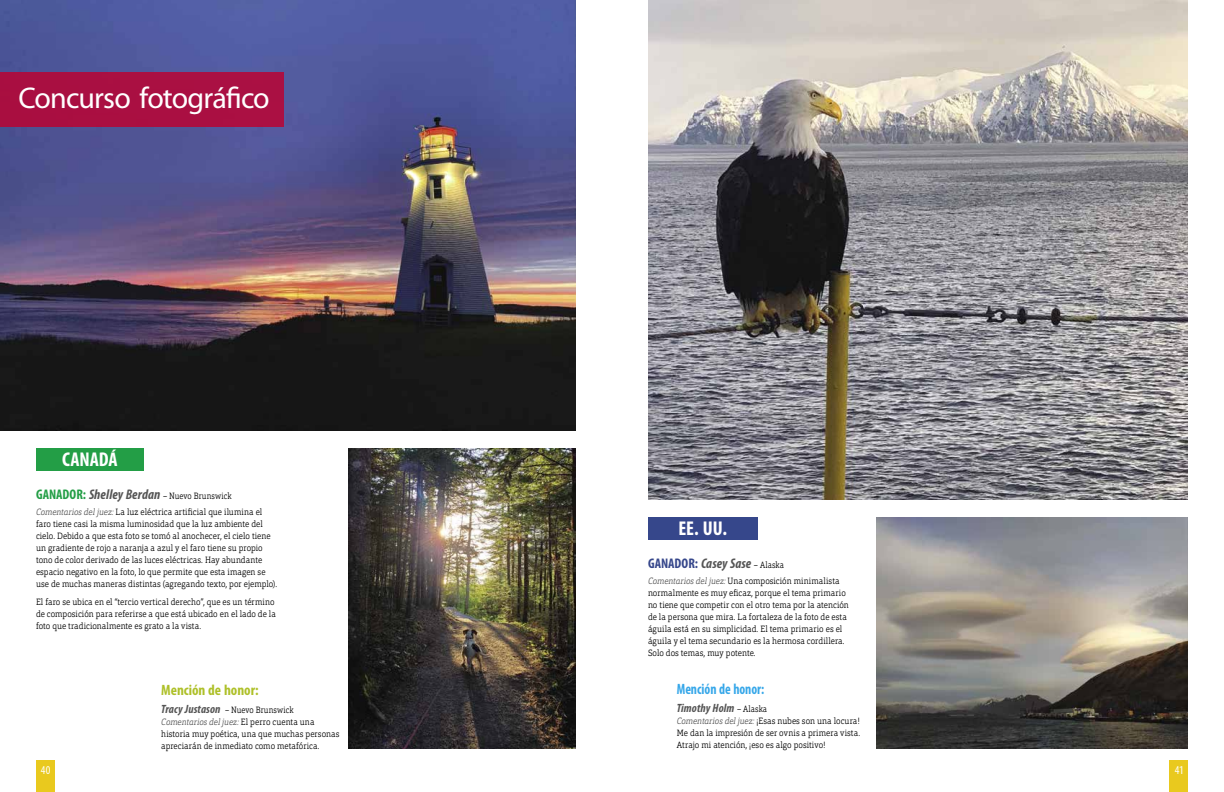
<style>
.page{position:relative;width:1224px;height:792px;background:#fff}
.page>*{position:absolute;margin:0;border:0;box-sizing:border-box;transform-origin:0 0}
.t1{font:30px "Myriad Pro";letter-spacing:-.03em;color:#fff}
.t2{font:700 condensed 20px "Myriad Pro";letter-spacing:-.005em;color:#fff}
.t3{font:700 condensed 15px "Myriad Pro";color:#aec029}
.t4{font:700 condensed 15px "Myriad Pro";color:#36a7e9;scale:.9 1}
.t5{font:italic 700 condensed 14px "Myriad Pro";color:#555}
.t6{font:italic 700 condensed 12px "Myriad Pro";letter-spacing:.01em;color:#555}
.t7{font:condensed 12px "Myriad Pro";color:#fff}
.t8{font:300 9px/12px "Orgon Slab";letter-spacing:.005em;color:#000;scale:.9 1}
.t9{font:300 9px/12px "Orgon Slab";letter-spacing:.005em;color:#000;scale:.85 1}
.s1{font-family:"Myriad Pro";font-weight:700;font-stretch:condensed;font-size:14px;color:#239e46}
.s2{font-family:"Myriad Pro";font-weight:700;font-style:italic;font-stretch:condensed;font-size:14px;color:#555}
.s3{font-style:italic;color:#555}
.s4{font-family:"Myriad Pro";font-weight:700;font-style:italic;font-stretch:condensed;font-size:12px;color:#555}
.s5{font-style:normal;color:#36478b}
.s6{font-family:"Orgon Slab";font-weight:300;font-style:normal;font-stretch:normal;font-size:9px;color:#000}
</style>
<div class="page">
<img style="left:0;top:0;width:576px;height:430px">
<div style="left:0;top:72px;width:284px;height:54px;background:#aa0f42"></div>
<img style="left:349px;top:448px;width:227px;height:301px">
<img style="left:648px;top:0;width:540px;height:499px">
<img style="left:876px;top:517px;width:312px;height:232px">
<div style="left:36px;top:448px;width:108px;height:23px;background:#239e46"></div>
<div style="left:648px;top:517px;width:109px;height:23px;background:#36478b"></div>
<div style="left:1169px;top:761px;width:19px;height:31px;background:#e9c91e"></div>
<div style="left:36px;top:761px;width:19px;height:31px;background:#e9c91e"></div>
<h1 class="t1" style="left:18px;top:80px;width:253px">Concurso fotográfico</h1>
<h2 class="t2" style="left:62px;top:447px;width:57px">CANADÁ</h2>
<p class="t9" style="left:36px;top:487px;width:268px;line-height:16.5px"><span class="s1">GANADOR:</span> <span class="s2">Shelley Berdan</span> – Nuevo Brunswick<br><span class="s3">Comentarios del juez:</span> La luz eléctrica artificial que ilumina el</p>
<p class="t8" style="left:36px;top:518px;width:269px">faro tiene casi la misma luminosidad que la luz ambiente del cielo. Debido a que esta foto se tomó al anochecer, el cielo tiene un gradiente de rojo a naranja a azul y el faro tiene su propio tono de color derivado de las luces eléctricas. Hay abundante espacio negativo en la foto, lo que permite que esta imagen se use de muchas maneras distintas (agregando texto, por ejemplo).</p>
<p class="t8" style="left:36px;top:596px;width:268px">El faro se ubica en el “tercio vertical derecho”, que es un término de composición para referirse a que está ubicado en el lado de la foto que tradicionalmente es grato a la vista.</p>
<h3 class="t3" style="left:161px;top:681px;width:99px">Mención de honor:</h3>
<p class="t9" style="left:161px;top:704px;width:211px"><span class="s4">Tracy Justason</span> – Nuevo Brunswick <span class="s3">Comentarios del juez:</span> El perro cuenta una historia muy poética, una que muchas personas apreciarán de inmediato como metafórica.</p>
<h2 class="t2" style="left:678px;top:516px;width:50px">EE. UU.</h2>
<h3 class="t5" style="left:648px;top:555px;width:138px"><span class="s5">GANADOR:</span> Casey Sase <span class="s6">– Alaska</span></h3>
<p class="t8" style="left:648px;top:575px;width:225px"><span class="s3">Comentarios del juez:</span> Una composición minimalista normalmente es muy eficaz, porque el tema primario no tiene que competir con el otro tema por la atención de la persona que mira. La fortaleza de la foto de esta águila está en su simplicidad. El tema primario es el águila y el tema secundario es la hermosa cordillera.<br>Solo dos temas, muy potente.</p>
<h3 class="t4" style="left:677px;top:680px;width:99px">Mención de honor:</h3>
<h3 class="t6" style="left:677px;top:701px;width:92px">Timothy Holm <span class="s6">– Alaska</span></h3>
<p class="t8" style="left:677px;top:715px;width:205px;text-align:justify"><span class="s3">Comentarios del juez:</span> ¡Esas nubes son una locura!<br>Me dan la impresión de ser ovnis a primera vista.<br>Atrajo mi atención, ¡eso es algo positivo!</p>
<h3 class="t7" style="left:41px;top:763px;width:11px">40</h3>
<h3 class="t7" style="left:1175px;top:763px;width:10px">41</h3>
</div>
